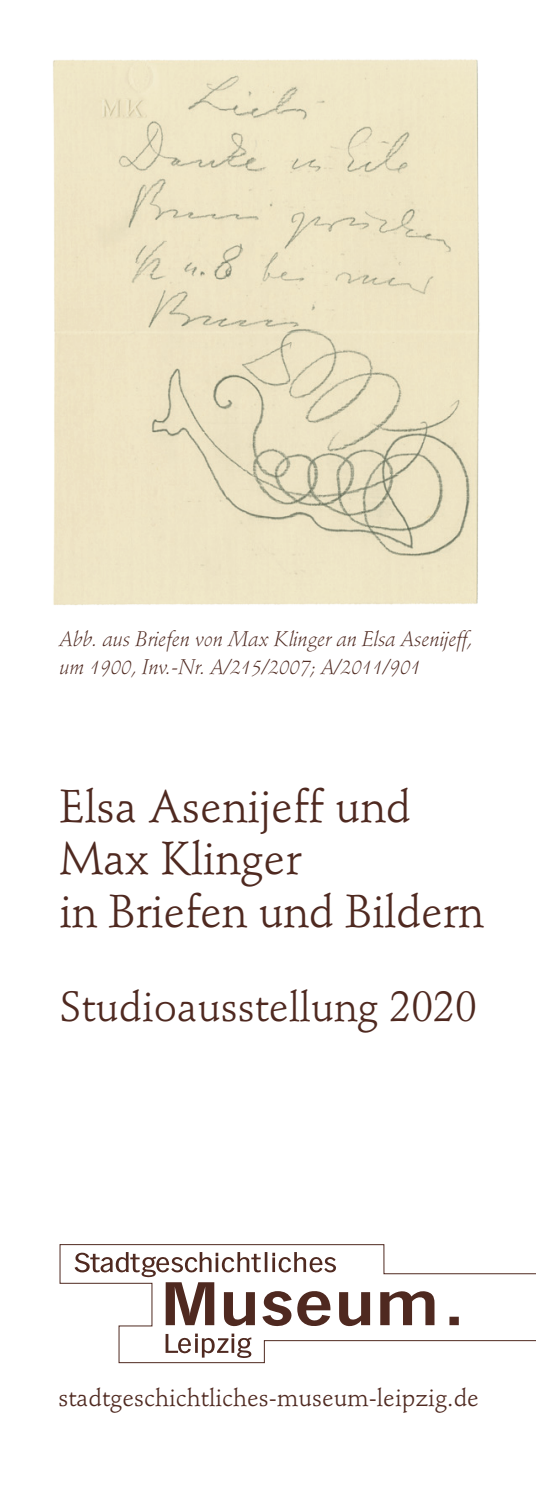
<style>
.page{position:relative;width:536px;height:1489px;background:#fff}
.page>*{position:absolute;margin:0;border:0;box-sizing:border-box;transform-origin:0 0}
.t1{font:45.5px/52.5px "Stempel Schneidler Std";color:#4f2920}
.t2{font:42px "Stempel Schneidler Std";color:#4f2920}
.t3{font:24.5px "Stempel Schneidler Std";color:#4f2920}
.t4{font:italic 300 21px/28px "Stempel Schneidler Std";color:#4f2920}
</style>
<div class="page">
<img style="left:53px;top:59px;width:427px;height:546px">
<svg style="left:59px;top:1244px;width:477px;height:119px"></svg>
<svg style="left:75px;top:1251px;width:384px;height:106px"></svg>
<p class="t4" style="left:60px;top:625px;width:414px">Abb. aus Briefen von Max Klinger an Elsa Asenijeff, um 1900, Inv.-Nr. A/215/2007; A/2011/901</p>
<h1 class="t1" style="left:60px;top:780px;width:426px">Elsa Asenijeff und<br>Max Klinger<br>in Briefen und Bildern</h1>
<h2 class="t2" style="left:60px;top:982px;width:419px">Studioausstellung 2020</h2>
<p class="t3" style="left:58px;top:1382px;width:422px">stadtgeschichtliches-museum-leipzig.de</p>
</div>
